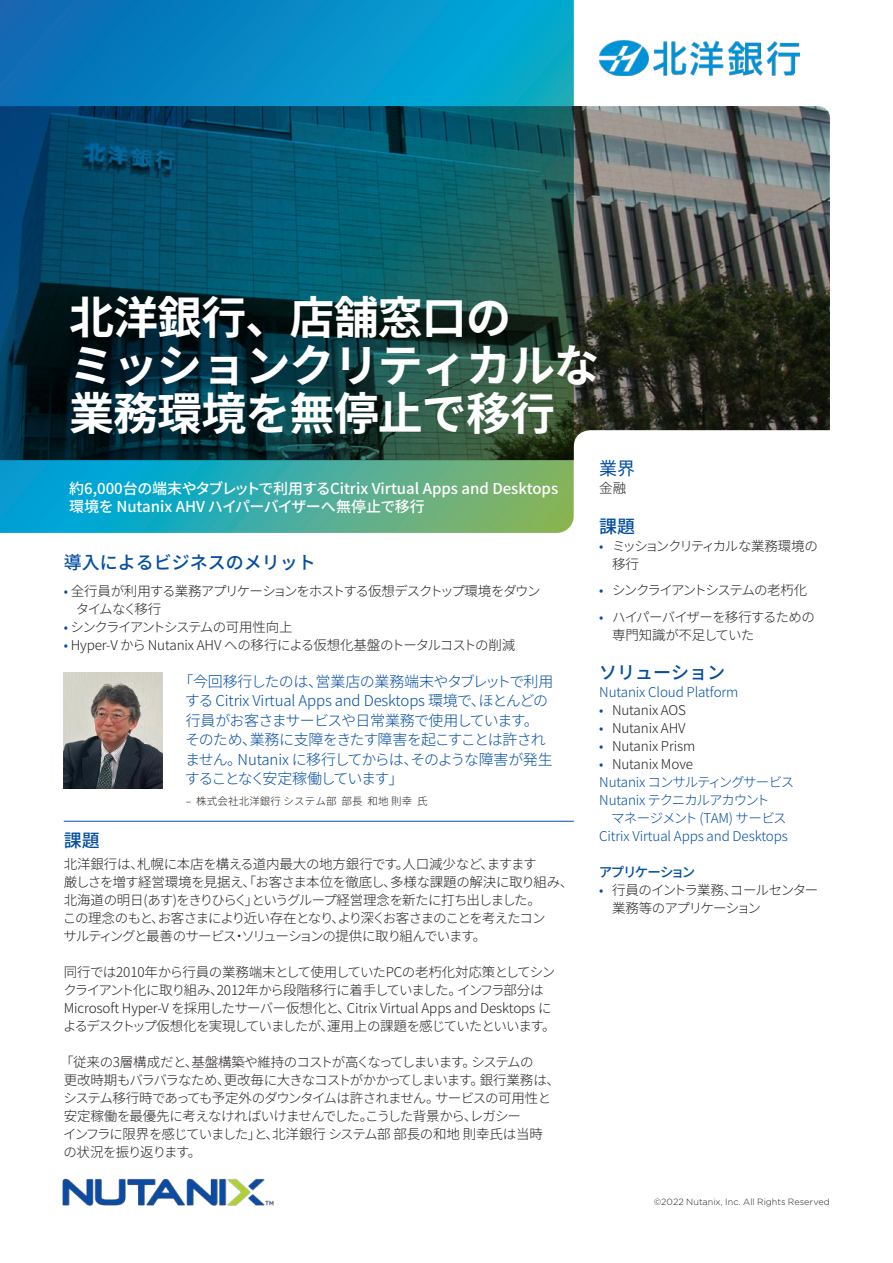
<style>
.page{position:relative;width:893px;height:1263px;background:#fff}
.page>*{position:absolute;margin:0;border:0;box-sizing:border-box;transform-origin:0 0}
.t1{font:700 45px/48px "Noto Sans JP";letter-spacing:-.02em;color:#fff}
.t2{font:500 18px "Noto Sans JP";color:#034ea2}
.t3{font:18px "Noto Sans JP";color:#034ea2}
.t4{font:300 15px/19.5px "Noto Sans JP";letter-spacing:-.04em;color:#034ea2}
.t5{font:500 15px/18px "Noto Sans JP";color:#fff}
.t6{font:300 13.5px/18px "Noto Sans JP";letter-spacing:-.045em;color:#241f1f}
.t7{font:300 13.5px/18px "Noto Sans JP";letter-spacing:-.025em;color:#241f1f}
.t8{font:300 13.5px/18px "Noto Sans JP";letter-spacing:-.01em;color:#034ea2;text-align:right}
.t9{font:300 13.5px/18px "Noto Sans JP";letter-spacing:-.035em;color:#034ea2}
.t10{font:300 13.5px/18px "Noto Sans JP";letter-spacing:-.09em;color:#241f1f}
.t11{font:300 13.5px "Noto Sans JP";letter-spacing:-.015em;color:#241f1f}
.t12{font:300 13.5px/18px "Noto Sans JP";letter-spacing:-.11em;color:#241f1f}
.t13{font:300 13.5px "Noto Sans JP";letter-spacing:-.01em;color:#241f1f}
.t14{font:300 13.5px/18px "Noto Sans JP";letter-spacing:-.065em;color:#241f1f}
.t15{font:300 13.5px "Noto Sans JP";letter-spacing:-.105em;color:#241f1f}
.t16{font:500 13.5px "Noto Sans JP";letter-spacing:-.105em;color:#034ea2}
.t17{font:300 10.5px "Noto Sans JP";letter-spacing:.01em;color:#241f1f}
.t18{font:300 9px "Gotham";letter-spacing:.005em;color:#241f1f}
.s1{color:#034ea2}
.s2{color:#241f1f}
</style>
<div class="page">
<svg style="left:0;top:0;width:574px;height:533px;background:#1c99b7"></svg>
<svg style="left:0;top:106px;width:829px;height:355px;background:#1e484e"></svg>
<svg style="left:574px;top:430px;width:256px;height:31px"></svg>
<img style="left:62px;top:1178px;width:212px;height:28px">
<hr style="left:64px;top:821px;width:510px;height:1px;background:#034ea2">
<img style="left:64px;top:672px;width:98px;height:117px">
<img style="left:599px;top:41px;width:201px;height:35px">
<h1 class="t1" style="left:69px;top:295px;width:532px">北洋銀行、店舗窓口の<br>ミッションクリティカルな業務環境を無停止で移行</h1>
<p class="t5" style="left:69px;top:480px;width:491px">約6,000台の端末やタブレットで利用するCitrix Virtual Apps and Desktops環境を Nutanix AHV ハイパーバイザーへ無停止で移行</p>
<h2 class="t2" style="left:64px;top:552px;width:253px">導入によるビジネスのメリット</h2>
<p class="t10" style="left:76px;top:582px;width:466px;text-indent:-12px"><span class="s1">•</span> 全行員が利用する業務アプリケーションをホストする仮想デスクトップ環境をダウンタイムなく移行</p>
<p class="t15" style="left:64px;top:619px;width:230px"><span class="s1">•</span> シンクライアントシステムの可用性向上</p>
<p class="t11" style="left:64px;top:637px;width:453px"><span class="s1">•</span> Hyper-V から Nutanix AHV への移行による仮想化基盤のトータルコストの削減</p>
<p class="t4" style="left:185px;top:672px;width:370px;text-indent:-6px">「今回移行したのは、営業店の業務端末やタブレットで利用する Citrix Virtual Apps and Desktops 環境で、ほとんどの行員がお客さまサービスや日常業務で使用しています。そのため、業務に支障をきたす障害を起こすことは許されません。Nutanix に移行してからは、そのような障害が発生することなく安定稼働しています」</p>
<p class="t17" style="left:186px;top:795px;width:244px">– 株式会社北洋銀行システム部 部長 和地則幸氏</p>
<h2 class="t2" style="left:64px;top:830px;width:37px">課題</h2>
<p class="t6" style="left:63px;top:856px;width:512px">北洋銀行は、札幌に本店を構える道内最大の地方銀行です。人口減少など、ますます<br>厳しさを増す経営環境を見据え、「お客さま本位を徹底し、多様な課題の解決に取り組み、北海道の明日(あす)をきりひらく」というグループ経営理念を新たに打ち出しました。<br>この理念のもと、お客さまにより近い存在となり、より深くお客さまのことを考えたコン<br>サルティングと最善のサービス・ソリューションの提供に取り組んでいます。</p>
<p class="t7" style="left:63px;top:964px;width:494px">同行では2010年から行員の業務端末として使用していたPCの老朽化対応策としてシンクライアント化に取り組み、2012年から段階移行に着手していました。インフラ部分はMicrosoft Hyper-V を採用したサーバー仮想化と、Citrix Virtual Apps and Desktops によるデスクトップ仮想化を実現していましたが、運用上の課題を感じていたといいます。</p>
<p class="t6" style="left:60px;top:1054px;width:501px">「従来の3層構成だと、基盤構築や維持のコストが高くなってしまいます。システムの<br>更改時期もバラバラなため、更改毎に大きなコストがかかってしまいます。銀行業務は、システム移行時であっても予定外のダウンタイムは許されません。サービスの可用性と安定稼働を最優先に考えなければいけませんでした。こうした背景から、レガシー<br>インフラに限界を感じていました」と、北洋銀行システム部部長の和地則幸氏は当時<br>の状況を振り返ります。</p>
<h2 class="t3" style="left:599px;top:458px;width:37px">業界</h2>
<p class="t6" style="left:599px;top:479px;width:28px">金融</p>
<h2 class="t2" style="left:599px;top:516px;width:37px">課題</h2>
<p class="t12" style="left:612px;top:537px;width:207px;text-indent:-13px"><span class="s1">•</span> ミッションクリティカルな業務環境の移行</p>
<p class="t12" style="left:599px;top:581px;width:210px"><span class="s1">•</span> シンクライアントシステムの老朽化</p>
<p class="t6" style="left:612px;top:608px;width:205px;text-indent:-13px"><span class="s1">•</span> ハイパーバイザーを移行するための専門知識が不足していた</p>
<h2 class="t2" style="left:599px;top:662px;width:127px">ソリューション</h2>
<p class="t8" style="left:599px;top:683px;width:141px">Nutanix Cloud Platform</p>
<p class="t13" style="left:599px;top:703px;width:88px"><span class="s1">•</span> Nutanix AOS</p>
<p class="t13" style="left:599px;top:721px;width:88px"><span class="s1">•</span> Nutanix AHV</p>
<p class="t13" style="left:599px;top:739px;width:98px"><span class="s1">•</span> Nutanix Prism</p>
<p class="t9" style="left:599px;top:755px;width:196px">• <span class="s2">Nutanix Move<br></span>Nutanix コンサルティングサービス<br>Nutanix テクニカルアカウント</p>
<p class="t8" style="left:599px;top:809px;width:190px">マネージメント (TAM) サービス<br>Citrix Virtual Apps and Desktops</p>
<p class="t16" style="left:599px;top:865px;width:98px">アプリケーション</p>
<p class="t14" style="left:612px;top:881px;width:208px;text-indent:-13px"><span class="s1">•</span> 行員のイントラ業務、コールセンター業務等のアプリケーション</p>
<p class="t18" style="left:654px;top:1196px;width:178px">©2022 Nutanix, Inc. All Rights Reserved</p>
</div>
